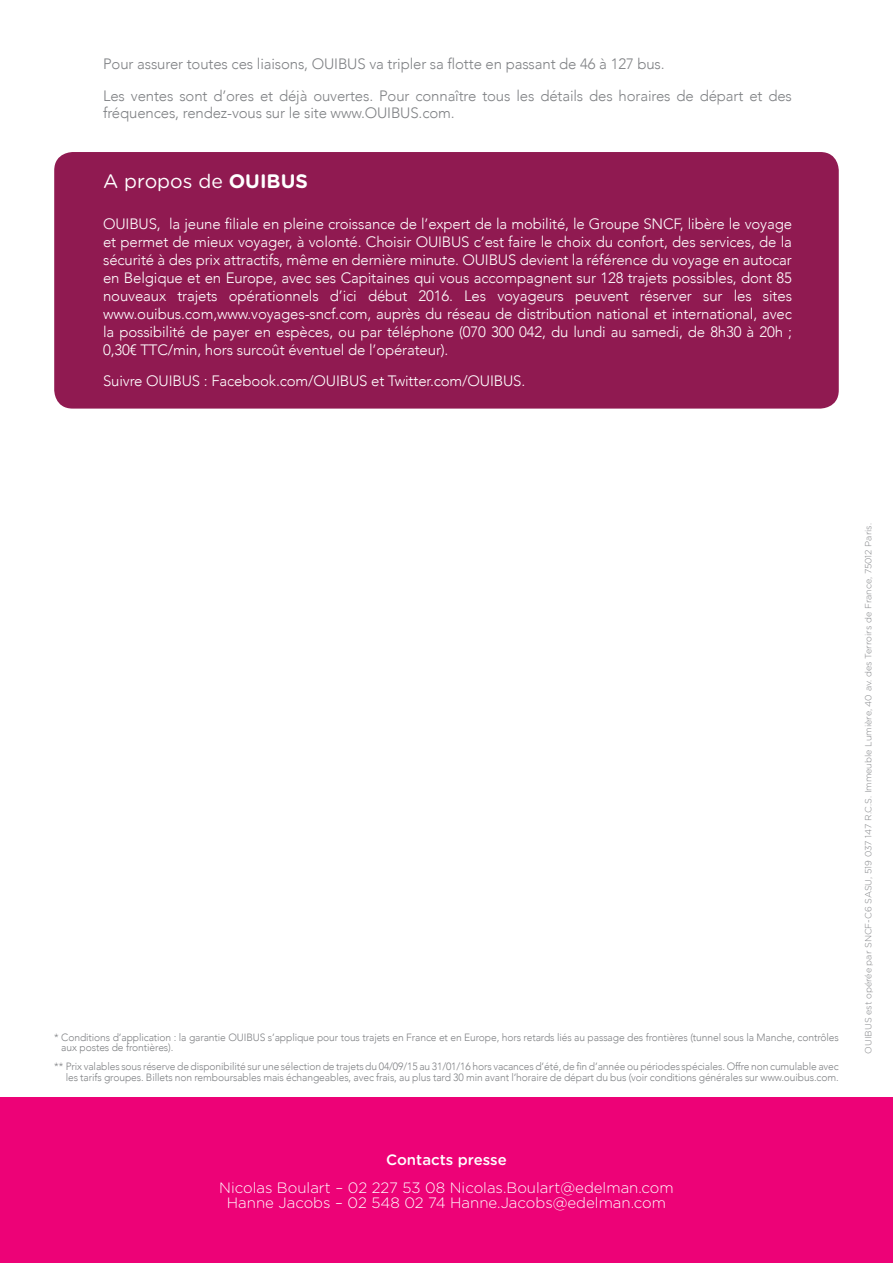
<style>
.page{position:relative;width:893px;height:1263px;background:#fff}
.page>*{position:absolute;margin:0;border:0;box-sizing:border-box;transform-origin:0 0}
.t1{font:19.5px "Gotham Rounded";color:#fff}
.t2{font:300 15px/18px "Avenir";letter-spacing:-.01em;color:#fff;text-align:justify}
.t3{font:300 15px/32.4px "Avenir";letter-spacing:-.01em;color:#808285}
.t4{font:300 15px/15px "Gotham Rounded";color:#fff;text-align:center}
.t5{font:500 15px "Gotham Rounded";color:#fff}
.t6{font:300 10.5px/10.5px "Avenir";letter-spacing:-.01em;color:#808285}
.t7{font:300 9px "Gotham Rounded";color:#808285}
.s1{font-weight:700}
</style>
<div class="page">
<div style="left:54px;top:152px;width:785px;height:257px;background:#901a51;border-radius:18px"></div>
<div style="left:0;top:1098px;width:893px;height:165px;background:#ed0277"></div>
<p class="t3" style="left:103px;top:48px;width:690px">Pour assurer toutes ces liaisons, OUIBUS va tripler sa flotte en passant de 46 à 127 bus.<br>Les ventes sont d’ores et déjà ouvertes. Pour connaître tous les détails des horaires de départ et des</p>
<p class="t3" style="left:103px;top:96px;width:353px">fréquences, rendez-vous sur le site www.OUIBUS.com.</p>
<h1 class="t1" style="left:103px;top:168px;width:206px">A propos de <span class="s1">OUIBUS</span></h1>
<p class="t2" style="left:103px;top:215px;width:690px">OUIBUS, la jeune filiale en pleine croissance de l’expert de la mobilité, le Groupe SNCF, libère le voyage et permet de mieux voyager, à volonté. Choisir OUIBUS c’est faire le choix du confort, des services, de la sécurité à des prix attractifs, même en dernière minute. OUIBUS devient la référence du voyage en autocar en Belgique et en Europe, avec ses Capitaines qui vous accompagnent sur 128 trajets possibles, dont 85 nouveaux trajets opérationnels d’ici début 2016. Les voyageurs peuvent réserver sur les sites www.ouibus.com,www.voyages-sncf.com, auprès du réseau de distribution national et international, avec la possibilité de payer en espèces, ou par téléphone (070 300 042, du lundi au samedi, de 8h30 à 20h ; 0,30€ TTC/min, hors surcoût éventuel de l’opérateur).</p>
<p class="t2" style="left:103px;top:372px;width:424px">Suivre OUIBUS : Facebook.com/OUIBUS et Twitter.com/OUIBUS.</p>
<p class="t6" style="left:61px;top:1032px;width:779px;text-indent:-7px">* Conditions d’application : la garantie OUIBUS s’applique pour tous trajets en France et en Europe, hors retards liés au passage des frontières (tunnel sous la Manche, contrôles aux postes de frontières).</p>
<p class="t6" style="left:54px;top:1061px;width:786px;text-align:right">** Prix valables sous réserve de disponibilité sur une sélection de trajets du 04/09/15 au 31/01/16 hors vacances d’été, de fin d’année ou périodes spéciales. Offre non cumulable avec les tarifs groupes. Billets non remboursables mais échangeables, avec frais, au plus tard 30 min avant l’horaire de départ du bus (voir conditions générales sur www.ouibus.com.</p>
<p class="t7" style="left:862px;top:1054px;width:532px;rotate:-90deg">OUIBUS est opérée par SNCF-C6 SASU, 519 037 147 R.C.S. Immeuble Lumière, 40 av. des Terroirs de France, 75012 Paris.</p>
<p class="t5" style="left:386px;top:1149px;width:122px">Contacts presse</p>
<p class="t4" style="left:219px;top:1179px;width:456px">Nicolas Boulart – 02 227 53 08 Nicolas.Boulart@edelman.com<br>Hanne Jacobs – 02 548 02 74 Hanne.Jacobs@edelman.com</p>
</div>
